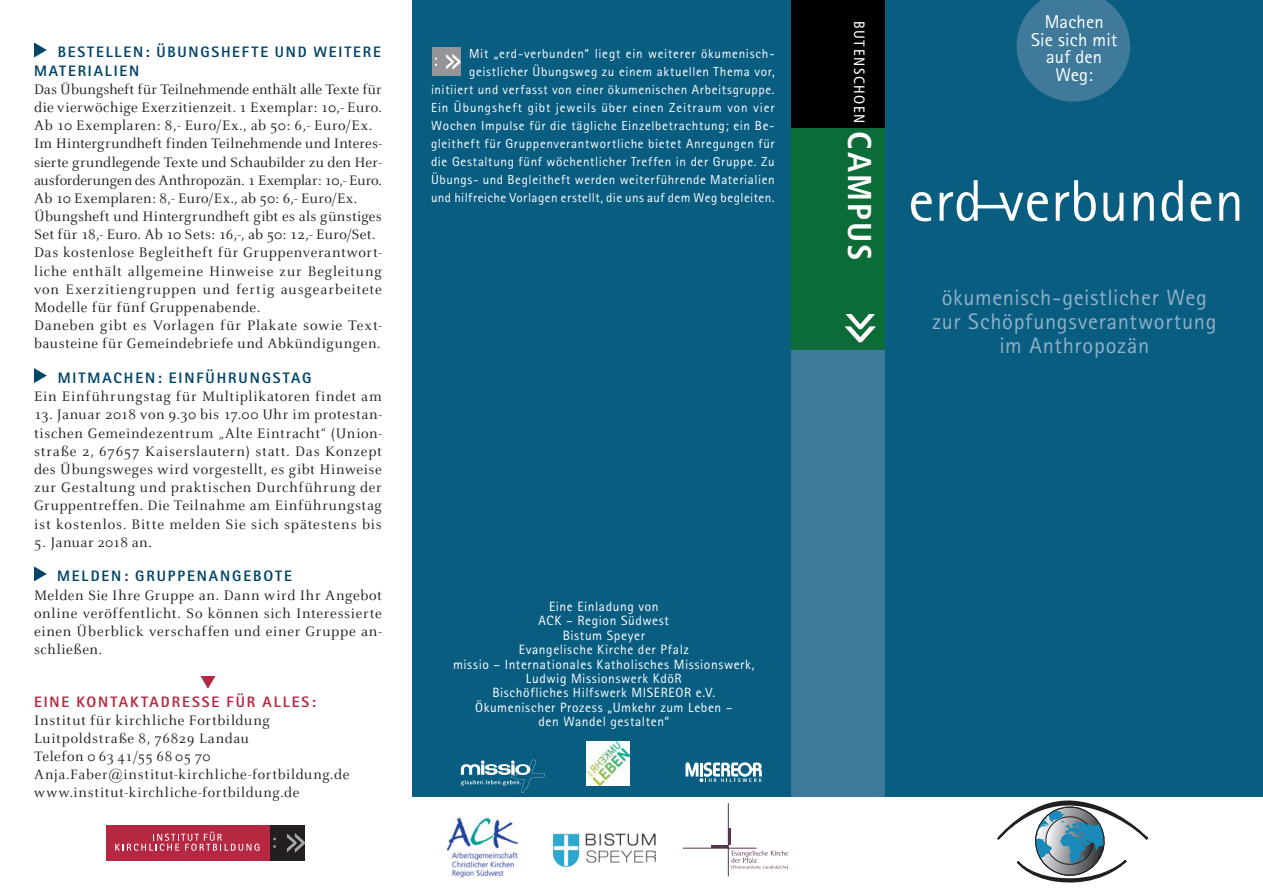
<style>
.page{position:relative;width:1263px;height:893px;background:#fff}
.page>*{position:absolute;margin:0;border:0;box-sizing:border-box;transform-origin:0 0}
.t1{font:58.8px "Rotis Sans Serif";letter-spacing:.01em;color:#fff}
.t2{font:700 condensed 33px "Frutiger LT";letter-spacing:.07em;color:#fff}
.t3{font:22.5px "Rotis Sans Serif";letter-spacing:.03em;color:#92b0c8}
.t4{font:18.6px/17.5px "Rotis Sans Serif";letter-spacing:.01em;color:#fff;text-align:center}
.Fließtext_Helvetica{font:15.15px/18.1px "Celeste CE";letter-spacing:.04em;color:#231f20;text-align:justify}
.Fließtext_Helvetica-2{font:15.15px/18.1px "Celeste CE";letter-spacing:.015em;color:#231f20}
.Fließtext_Helvetica-3{font:800 15.15px/18.1px "Rotis Sans Serif";letter-spacing:.125em;color:#004469}
.Fließtext_Helvetica-4{font:800 15.15px "Rotis Sans Serif";letter-spacing:.13em;color:#b62841}
.Fließtext_Helvetica-5{font:15px/18px "Celeste CE";letter-spacing:.045em;color:#231f20}
.t5{font:condensed 15px "Frutiger LT";letter-spacing:.1em;color:#fff}
.t6{font:13.5px "Rotis Sans Serif";letter-spacing:.045em;color:#fff}
.Fließtext_Helvetica-6{font:13.2px/18px "Rotis Sans Serif";letter-spacing:.05em;color:#fff;text-align:right}
</style>
<div class="page">
<div style="left:412px;top:0;width:851px;height:797px;background:#085d81"></div>
<div style="left:269px;top:825px;width:36px;height:35px;background:#231f20"></div>
<div style="left:106px;top:825px;width:163px;height:35px;background:#b62841"></div>
<svg style="left:115px;top:832px;width:144px;height:19px"></svg>
<svg style="left:287px;top:833px;width:18px;height:20px"></svg>
<svg style="left:273px;top:838px;width:3px;height:10px"></svg>
<div style="left:838px;top:0;width:46px;height:129px;background:#000103"></div>
<div style="left:838px;top:129px;width:46px;height:221px;background:#0c6c38"></div>
<svg style="left:844px;top:314px;width:32px;height:28px"></svg>
<svg style="left:34px;top:43px;width:13px;height:14px"></svg>
<svg style="left:34px;top:368px;width:13px;height:15px"></svg>
<svg style="left:34px;top:566px;width:13px;height:15px"></svg>
<svg style="left:200px;top:676px;width:15px;height:13px"></svg>
<div style="left:791px;top:0;width:47px;height:129px;background:#000103"></div>
<div style="left:791px;top:129px;width:47px;height:221px;background:#0c6c38"></div>
<img style="left:446px;top:817px;width:73px;height:61px">
<img style="left:585px;top:833px;width:71px;height:26px">
<img style="left:585px;top:850px;width:70px;height:13px">
<img style="left:554px;top:833px;width:26px;height:35px">
<hr style="left:683px;top:848px;width:73px;height:1px;background:#593352">
<hr style="left:728px;top:803px;width:1px;height:73px;background:#593352">
<hr style="left:728px;top:828px;width:3px;height:17px;background:#593352">
<hr style="left:711px;top:845px;width:17px;height:3px;background:#593352">
<svg style="left:731px;top:850px;width:57px;height:19px"></svg>
<div style="left:791px;top:350px;width:93px;height:447px;background:#407a9b"></div>
<hr style="left:977px;top:205px;width:29px;height:3px;background:#fff">
<svg style="left:1016px;top:0;width:114px;height:102px"></svg>
<svg style="left:685px;top:762px;width:77px;height:20px"></svg>
<img style="left:586px;top:742px;width:43px;height:43px">
<img style="left:460px;top:759px;width:85px;height:34px">
<div style="left:432px;top:47px;width:29px;height:29px;background:#939598"></div>
<svg style="left:446px;top:54px;width:15px;height:16px"></svg>
<svg style="left:997px;top:800px;width:152px;height:83px"></svg>
<p class="Fließtext_Helvetica-3" style="left:34px;top:43px;width:348px;text-indent:24px">BESTELLEN: ÜBUNGSHEFTE UND WEITERE<br>MATERIALIEN</p>
<p class="Fließtext_Helvetica" style="left:34px;top:80px;width:349px">Das Übungsheft für Teilnehmende enthält alle Texte für die vierwöchige Exerzitienzeit. 1 Exemplar: 10,- Euro.<br>Ab 10 Exemplaren: 8,- Euro/Ex., ab 50: 6,- Euro/Ex.</p>
<p class="Fließtext_Helvetica" style="left:34px;top:135px;width:349px">Im Hintergrundheft finden Teilnehmende und Interes&shy;sierte grundlegende Texte und Schaubilder zu den Her&shy;ausforderungen des Anthropozän. 1 Exemplar: 10,- Euro.<br>Ab 10 Exemplaren: 8,- Euro/Ex., ab 50: 6,- Euro/Ex.</p>
<p class="Fließtext_Helvetica-2" style="left:34px;top:208px;width:349px">Übungsheft und Hintergrundheft gibt es als günstiges<br>Set für 18,- Euro. Ab 10 Sets: 16,-, ab 50: 12,- Euro/Set.</p>
<p class="Fließtext_Helvetica" style="left:34px;top:244px;width:349px">Das kostenlose Begleitheft für Gruppenverantwort&shy;liche enthält allgemeine Hinweise zur Begleitung von Exerzitiengruppen und fertig ausgearbeitete Modelle für fünf Gruppenabende.</p>
<p class="Fließtext_Helvetica" style="left:34px;top:317px;width:349px">Daneben gibt es Vorlagen für Plakate sowie Text&shy;bausteine für Gemeindebriefe und Abkündigungen.</p>
<p class="Fließtext_Helvetica-3" style="left:58px;top:369px;width:255px">MITMACHEN: EINFÜHRUNGSTAG</p>
<p class="Fließtext_Helvetica" style="left:34px;top:388px;width:349px">Ein Einführungstag für Multiplikatoren findet am</p>
<p class="Fließtext_Helvetica" style="left:34px;top:406px;width:349px">13. Januar 2018 von 9.30 bis 17.00 Uhr im protestan&shy;tischen Gemeindezentrum „Alte Eintracht“ (Union&shy;straße 2, 67657 Kaiserslautern) statt. Das Konzept des Übungsweges wird vorgestellt, es gibt Hinweise zur Gestaltung und praktischen Durchführung der Gruppentreffen. Die Teilnahme am Einführungstag ist kostenlos. Bitte melden Sie sich spätestens bis</p>
<p class="Fließtext_Helvetica" style="left:34px;top:533px;width:119px">5. Januar 2018 an.</p>
<p class="Fließtext_Helvetica-3" style="left:57px;top:567px;width:236px">MELDEN: GRUPPENANGEBOTE</p>
<p class="Fließtext_Helvetica" style="left:34px;top:586px;width:349px">Melden Sie Ihre Gruppe an. Dann wird Ihr Angebot online veröffentlicht. So können sich Interessierte einen Überblick verschaffen und einer Gruppe an&shy;schließen.</p>
<p class="Fließtext_Helvetica-4" style="left:34px;top:692px;width:284px">EINE KONTAKTADRESSE FÜR ALLES:</p>
<p class="Fließtext_Helvetica" style="left:34px;top:712px;width:237px">Institut für kirchliche Fortbildung</p>
<p class="Fließtext_Helvetica-5" style="left:34px;top:730px;width:216px">Luitpoldstraße 8, 76829 Landau</p>
<p class="Fließtext_Helvetica-5" style="left:34px;top:748px;width:178px">Telefon 0 63 41/55 68 05 70</p>
<p class="Fließtext_Helvetica-5" style="left:34px;top:766px;width:317px">Anja.Faber@institut-kirchliche-fortbildung.de www.institut-kirchliche-fortbildung.de</p>
<p class="Fließtext_Helvetica-6" style="left:431px;top:45px;width:345px">Mit „erd-verbunden“ liegt ein weiterer ökumenisch&shy;geistlicher Übungsweg zu einem aktuellen Thema vor, initiiert und verfasst von einer ökumenischen Arbeitsgruppe.<br>Ein Übungsheft gibt jeweils über einen Zeitraum von vier Wochen Impulse für die tägliche Einzelbetrachtung; ein Be&shy;gleitheft für Gruppenverantwortliche bietet Anregungen für die Gestaltung fünf wöchentlicher Treffen in der Gruppe. Zu Übungs- und Begleitheft werden weiterführende Materialien und hilfreiche Vorlagen erstellt, die uns auf dem Weg begleiten.</p>
<p class="t6" style="left:549px;top:598px;width:111px">Eine Einladung von</p>
<p class="t6" style="left:539px;top:613px;width:132px">ACK – Region Südwest</p>
<p class="t6" style="left:563px;top:627px;width:84px">Bistum Speyer</p>
<p class="t6" style="left:519px;top:642px;width:172px">Evangelische Kirche der Pfalz</p>
<p class="t6" style="left:453px;top:656px;width:303px">missio – Internationales Katholisches Missionswerk,</p>
<p class="t6" style="left:526px;top:670px;width:157px">Ludwig Missionswerk KdöR</p>
<p class="t6" style="left:492px;top:685px;width:224px">Bischöfliches Hilfswerk MISEREOR e.V.</p>
<p class="t6" style="left:475px;top:699px;width:259px">Ökumenischer Prozess „Umkehr zum Leben –</p>
<p class="t6" style="left:538px;top:713px;width:132px">den Wandel gestalten“</p>
<p class="t5" style="left:868px;top:21px;width:104px;rotate:90deg">BUTENSCHOEN</p>
<p class="t2" style="left:879px;top:131px;width:132px;rotate:90deg">CAMPUS</p>
<p class="t4" style="left:1045px;top:13px;width:61px">Machen</p>
<p class="t4" style="left:1031px;top:30px;width:88px">Sie sich mit auf den</p>
<p class="t4" style="left:1055px;top:66px;width:39px">Weg:</p>
<p class="t1" style="left:908px;top:166px;width:337px">erd verbunden</p>
<p class="t3" style="left:942px;top:284px;width:267px">ökumenisch-geistlicher Weg</p>
<p class="t3" style="left:932px;top:308px;width:286px">zur Schöpfungsverantwortung</p>
<p class="t3" style="left:999px;top:332px;width:151px">im Anthropozän</p>
</div>
